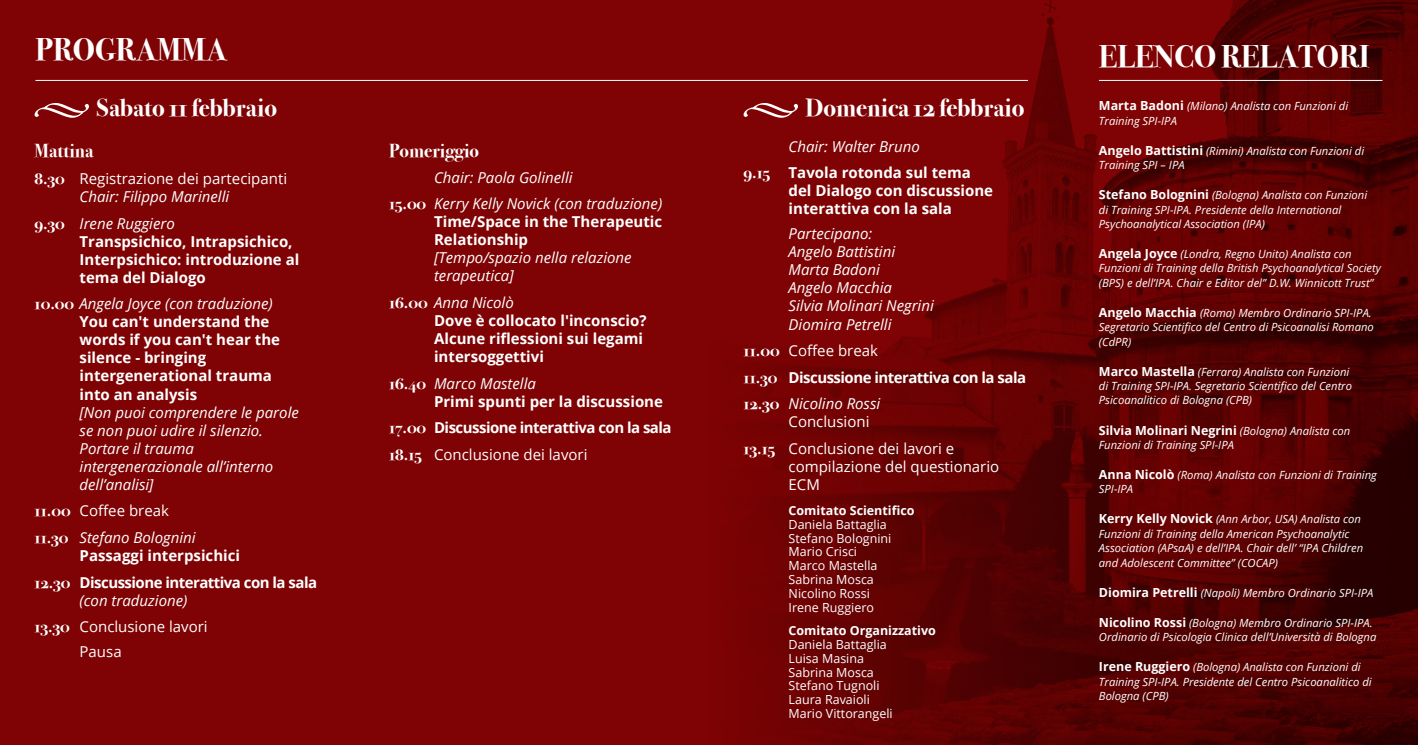
<style>
.page{position:relative;width:1418px;height:745px;background:#fff}
.page>*{position:absolute;margin:0;border:0;box-sizing:border-box;transform-origin:0 0}
.t1{font:700 31.25px "Bodoni Svty Two OSITCTT";color:#fff}
.t2{font:700 25px "Bodoni Svty Two OSITCTT";color:#fff}
.t3{font:700 18.75px "Bodoni Svty Two OSITCTT";color:#fff}
.t4{font:italic 15px/18px "Open Sans";color:#fff}
.t5{font:700 15px/18px "Open Sans";color:#fff}
.t6{font:15px/18px "Open Sans";color:#fff}
.t7{font:700 15px/18px "Open Sans";letter-spacing:-.035em;color:#fff}
.t8{font:12.5px "Open Sans";color:#fff}
.t9{font:700 12.5px "Open Sans";color:#fff}
.t10{font:italic 11.25px/14.4px "Open Sans";color:#fff}
.s1{font-family:"Bodoni Svty Two OSITCTT";font-weight:700;font-size:16.25px}
.s2{font-style:italic}
.s3{font-family:"Bodoni Svty Two OSITCTT";font-size:16.25px}
.s4{font-weight:400;font-style:italic}
.s5{font-family:"Bodoni Svty Two OSITCTT";font-weight:700;font-style:normal;font-size:16.25px}
.s6{font-weight:700;font-style:normal}
.s7{font-style:normal}
.s8{font-weight:700;font-style:normal;font-size:12.5px}
.s9{font-weight:400;font-style:italic;font-size:11.25px}
</style>
<div class="page">
<div style="left:0;top:0;width:1417px;height:744px;background:#7f0304"></div>
<img style="left:709px;top:0;width:708px;height:744px">
<hr style="left:35px;top:80px;width:993px;height:1px;background:#fff">
<hr style="left:1098px;top:80px;width:284px;height:1px;background:#fff">
<svg style="left:35px;top:103px;width:54px;height:15px"></svg>
<svg style="left:743px;top:103px;width:55px;height:15px"></svg>
<p class="t1" style="left:35px;top:31px;width:193px">PROGRAMMA</p>
<p class="t2" style="left:97px;top:93px;width:182px">Sabato 11 febbraio</p>
<p class="t2" style="left:805px;top:93px;width:220px">Domenica 12 febbraio</p>
<p class="t3" style="left:35px;top:140px;width:60px">Mattina</p>
<p class="t6" style="left:80px;top:169px;width:209px;text-indent:-45px"><span class="s1">8.30</span> Registrazione dei partecipanti<br><span class="s2">Chair: Filippo Marinelli</span></p>
<p class="t5" style="left:80px;top:214px;width:221px;text-indent:-45px"><span class="s3">9.30</span> <span class="s4">Irene Ruggiero<br></span>Transpsichico, Intrapsichico,<br>Interpsichico: introduzione al tema del Dialogo</p>
<p class="t4" style="left:80px;top:294px;width:221px;text-indent:-45px"><span class="s5">10.00</span> Angela Joyce (con traduzione)<br><span class="s6">You can't understand the words if you can't hear the silence - bringing intergenerational trauma into an analysis<br></span>[Non puoi comprendere le parole se non puoi udire il silenzio.<br>Portare il trauma intergenerazionale all’interno dell’analisi]</p>
<p class="t6" style="left:35px;top:501px;width:136px"><span class="s1">11.00</span> Coffee break</p>
<p class="t5" style="left:80px;top:527px;width:162px;text-indent:-45px"><span class="s3">11.30</span> <span class="s4">Stefano Bolognini<br></span>Passaggi interpsichici</p>
<p class="t7" style="left:80px;top:572px;width:239px;text-indent:-45px"><span class="s3">12.30</span> Discussione interattiva con la sala <span class="s4">(con traduzione)</span></p>
<p class="t6" style="left:35px;top:617px;width:175px"><span class="s1">13.30</span> Conclusione lavori</p>
<p class="t6" style="left:80px;top:642px;width:44px">Pausa</p>
<p class="t3" style="left:389px;top:140px;width:91px">Pomeriggio</p>
<p class="t4" style="left:434px;top:168px;width:140px">Chair: Paola Golinelli</p>
<p class="t4" style="left:434px;top:194px;width:230px;text-indent:-45px"><span class="s5">15.00</span> Kerry Kelly Novick (con traduzione)<br><span class="s6">Time/Space in the Therapeutic<br>Relationship<br></span>[Tempo/spazio nella relazione terapeutica]</p>
<p class="t5" style="left:434px;top:293px;width:214px;text-indent:-45px"><span class="s3">16.00</span> <span class="s4">Anna Nicolò<br></span>Dove è collocato l'inconscio?<br>Alcune riflessioni sui legami intersoggettivi</p>
<p class="t5" style="left:434px;top:373px;width:230px;text-indent:-45px"><span class="s3">16.40</span> <span class="s4">Marco Mastella<br></span>Primi spunti per la discussione</p>
<p class="t7" style="left:389px;top:418px;width:284px"><span class="s3">17.00</span> Discussione interattiva con la sala</p>
<p class="t6" style="left:389px;top:444px;width:200px"><span class="s1">18.15</span> Conclusione dei lavori</p>
<p class="t4" style="left:788px;top:137px;width:133px">Chair: Walter Bruno</p>
<p class="t5" style="left:788px;top:163px;width:206px;text-indent:-45px"><span class="s3">9.15</span> Tavola rotonda sul tema del Dialogo con discussione interattiva con la sala</p>
<p class="t4" style="left:788px;top:224px;width:147px">Partecipano:<br>Angelo Battistini<br>Marta Badoni<br>Angelo Macchia<br>Silvia Molinari Negrini<br>Diomira Petrelli</p>
<p class="t6" style="left:743px;top:341px;width:136px"><span class="s1">11.00</span> Coffee break</p>
<p class="t7" style="left:743px;top:367px;width:284px"><span class="s3">11.30</span> Discussione interattiva con la sala</p>
<p class="t4" style="left:788px;top:394px;width:93px;text-indent:-45px"><span class="s5">12.30</span> Nicolino Rossi<br><span class="s7">Conclusioni</span></p>
<p class="t6" style="left:788px;top:439px;width:212px;text-indent:-45px"><span class="s1">13.15</span> Conclusione dei lavori e compilazione del questionario<br>ECM</p>
<p class="t9" style="left:788px;top:501px;width:127px">Comitato Scientifico</p>
<p class="t8" style="left:788px;top:515px;width:100px">Daniela Battaglia</p>
<p class="t8" style="left:788px;top:529px;width:104px">Stefano Bolognini</p>
<p class="t8" style="left:788px;top:543px;width:70px">Mario Crisci</p>
<p class="t8" style="left:788px;top:556px;width:90px">Marco Mastella</p>
<p class="t8" style="left:788px;top:570px;width:87px">Sabrina Mosca</p>
<p class="t8" style="left:788px;top:584px;width:83px">Nicolino Rossi</p>
<p class="t8" style="left:788px;top:598px;width:87px">Irene Ruggiero</p>
<p class="t9" style="left:788px;top:621px;width:149px">Comitato Organizzativo</p>
<p class="t8" style="left:788px;top:635px;width:100px">Daniela Battaglia</p>
<p class="t8" style="left:788px;top:649px;width:77px">Luisa Masina</p>
<p class="t8" style="left:788px;top:663px;width:87px">Sabrina Mosca</p>
<p class="t8" style="left:788px;top:676px;width:92px">Stefano Tugnoli</p>
<p class="t8" style="left:788px;top:690px;width:83px">Laura Ravaioli</p>
<p class="t8" style="left:788px;top:704px;width:106px">Mario Vittorangeli</p>
<p class="t1" style="left:1098px;top:38px;width:272px">ELENCO RELATORI</p>
<p class="t10" style="left:1098px;top:99px;width:251px"><span class="s8">Marta Badoni</span> (Milano) Analista con Funzioni di<br>Training SPI-IPA</p>
<p class="t10" style="left:1098px;top:143px;width:267px"><span class="s8">Angelo Battistini</span> (Rimini) Analista con Funzioni di<br>Training SPI – IPA</p>
<p class="t10" style="left:1098px;top:187px;width:270px"><span class="s8">Stefano Bolognini</span> (Bologna) Analista con Funzioni di Training SPI-IPA. Presidente della International<br>Psychoanalytical Association (IPA)</p>
<p class="t10" style="left:1098px;top:246px;width:283px"><span class="s8">Angela Joyce</span> (Londra, Regno Unito) Analista con<br>Funzioni di Training della British Psychoanalytical Society (BPS) e dell’IPA. Chair e Editor del” D.W. Winnicott Trust”</p>
<p class="t10" style="left:1098px;top:305px;width:276px"><span class="s8">Angelo Macchia</span> (Roma) Membro Ordinario SPI-IPA.<br>Segretario Scientifico del Centro di Psicoanalisi Romano (CdPR)</p>
<p class="t10" style="left:1098px;top:364px;width:255px"><span class="s8">Marco Mastella</span> (Ferrara) Analista con Funzioni di Training SPI-IPA. Segretario Scientifico del Centro<br>Psicoanalitico di Bologna (CPB)</p>
<p class="t9" style="left:1098px;top:421px;width:253px">Silvia Molinari Negrini <span class="s9">(Bologna) Analista con</span></p>
<p class="t10" style="left:1098px;top:437px;width:136px">Funzioni di Training SPI-IPA</p>
<p class="t10" style="left:1098px;top:467px;width:279px"><span class="s8">Anna Nicolò</span> (Roma) Analista con Funzioni di Training<br>SPI-IPA</p>
<p class="t10" style="left:1098px;top:511px;width:266px"><span class="s8">Kerry Kelly Novick</span> (Ann Arbor, USA) Analista con Funzioni di Training della American Psychoanalytic Association (APsaA) e dell’IPA. Chair dell’ “IPA Children and Adolescent Committee” (COCAP)</p>
<p class="t10" style="left:1098px;top:584px;width:276px"><span class="s8">Diomira Petrelli</span> (Napoli) Membro Ordinario SPI-IPA</p>
<p class="t10" style="left:1098px;top:614px;width:279px"><span class="s8">Nicolino Rossi</span> (Bologna) Membro Ordinario SPI-IPA.<br>Ordinario di Psicologia Clinica dell’Università di Bologna</p>
<p class="t10" style="left:1098px;top:659px;width:274px"><span class="s8">Irene Ruggiero</span> (Bologna) Analista con Funzioni di<br>Training SPI-IPA. Presidente del Centro Psicoanalitico di<br>Bologna (CPB)</p>
</div>
